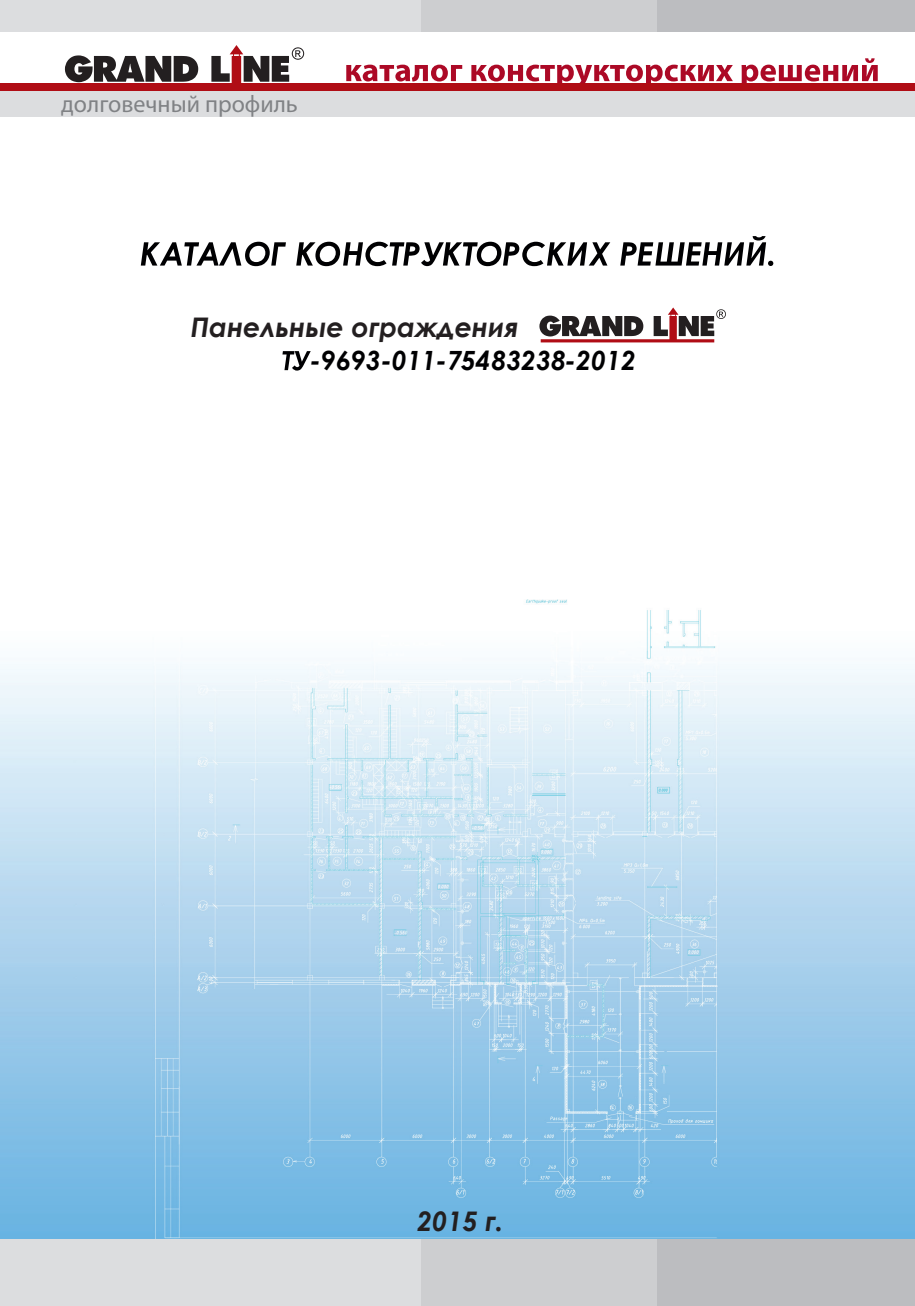
<style>
.page{position:relative;width:915px;height:1306px;background:#fff}
.page>*{position:absolute;margin:0;border:0;box-sizing:border-box;transform-origin:0 0}
.t1{font:italic 700 27px "Century Gothic";color:#231f20}
.t2{font:italic 700 26.55px "Century Gothic";color:#000002}
.t3{font:24px "Myriad Pro";color:#808285}
</style>
<div class="page">
<svg style="left:346px;top:65px;width:116px;height:16px"></svg>
<svg style="left:471px;top:65px;width:261px;height:18px"></svg>
<svg style="left:741px;top:58px;width:136px;height:25px"></svg>
<div style="left:0;top:0;width:914px;height:32px;background:#dcdddf"></div>
<div style="left:421px;top:0;width:236px;height:32px;background:#cdced0"></div>
<div style="left:657px;top:0;width:257px;height:32px;background:#bcbdc0"></div>
<svg style="left:65px;top:45px;width:239px;height:38px"></svg>
<div style="left:0;top:83px;width:914px;height:8px;background:#b00d15"></div>
<div style="left:0;top:91px;width:914px;height:26px;background:#dcdddf"></div>
<img style="left:0;top:599px;width:914px;height:640px">
<div style="left:0;top:1239px;width:914px;height:66px;background:#dcdddf"></div>
<div style="left:421px;top:1239px;width:236px;height:66px;background:#cdced0"></div>
<div style="left:657px;top:1239px;width:257px;height:66px;background:#bcbdc0"></div>
<svg style="left:141px;top:242px;width:145px;height:24px"></svg>
<svg style="left:296px;top:242px;width:314px;height:24px"></svg>
<svg style="left:620px;top:236px;width:153px;height:30px"></svg>
<svg style="left:282px;top:351px;width:28px;height:19px"></svg>
<svg style="left:539px;top:307px;width:186px;height:35px"></svg>
<p class="t3" style="left:61px;top:90px;width:238px">долговечный профиль</p>
<p class="t1" style="left:191px;top:306px;width:329px">Панельные ограждения</p>
<p class="t2" style="left:309px;top:340px;width:327px">-9693-011-75483238-2012</p>
<p class="t1" style="left:417px;top:1200px;width:88px">2015 г.</p>
</div>
